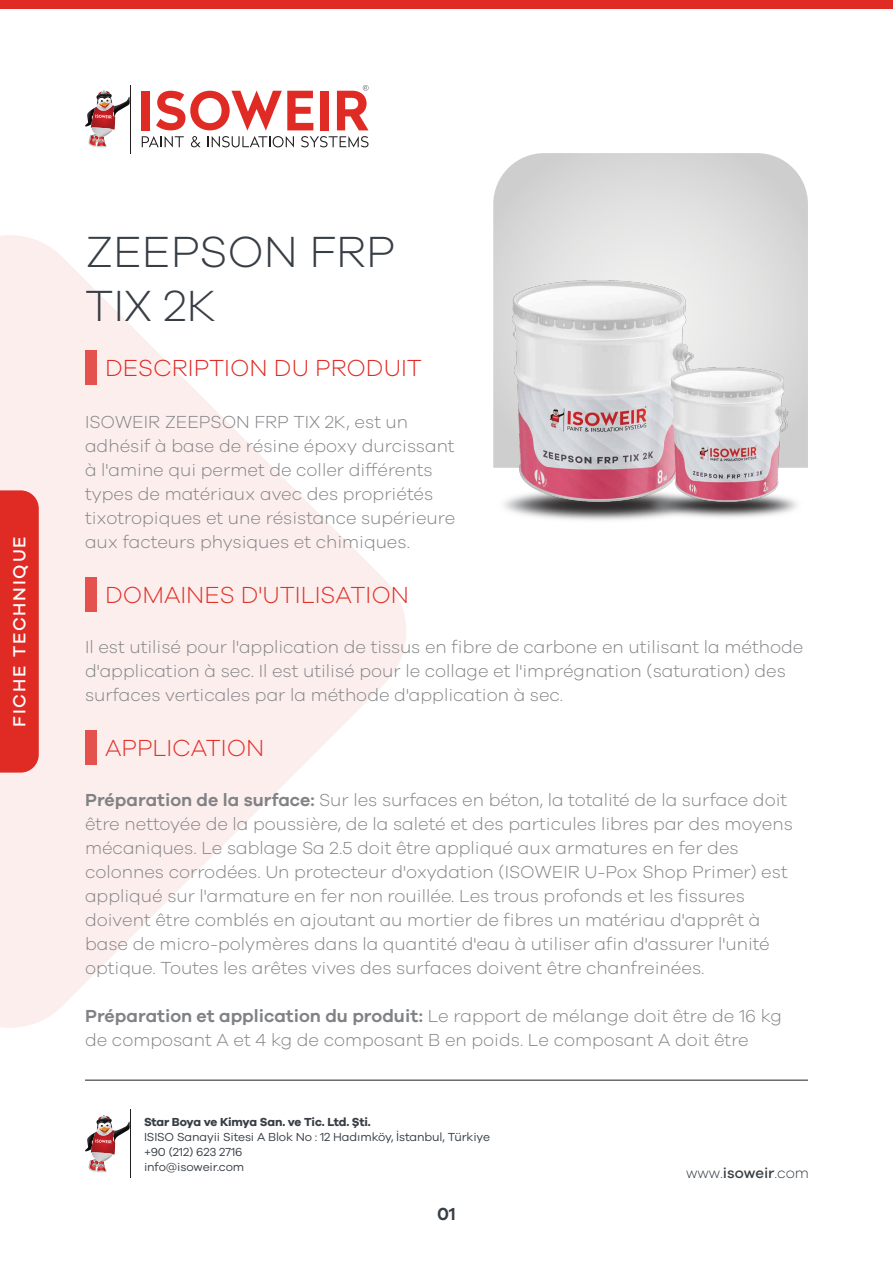
<style>
.page{position:relative;width:893px;height:1263px;background:#fff}
.page>*{position:absolute;margin:0;border:0;box-sizing:border-box;transform-origin:0 0}
.t1{font:300 45px/54px "Galano Grotesque";color:#383e45}
.t2{font:300 24px "Galano Grotesque";color:#e0312a}
.t3{font:300 24px "Galano Grotesque";color:#e02b25}
.t4{font:300 18px/24px "Galano Grotesque";color:#808285}
.t5{font:500 18px "Galano Grotesque";letter-spacing:.1em;color:#fff}
.t6{font:600 18px "Galano Grotesque";color:#373e45}
.t7{font:300 15px "Galano Grotesque";color:#373e45}
.t8{font:12px/15px "Galano Grotesque";letter-spacing:-.01em;color:#373e45}
.t9{font:700 12px "Galano Grotesque";letter-spacing:-.02em;color:#373e45}
.s1{font-weight:600}
.s2{font-weight:500}
</style>
<div class="page">
<svg style="left:0;top:235px;width:406px;height:793px;fill:#fceeed"></svg>
<div style="left:0;top:490px;width:39px;height:283px;background:#e02b25"></div>
<hr style="left:130px;top:85px;width:1px;height:68px;background:#231f20">
<svg style="left:85px;top:91px;width:45px;height:56px"></svg>
<svg style="left:142px;top:136px;width:42px;height:11px"></svg>
<svg style="left:191px;top:136px;width:10px;height:11px"></svg>
<svg style="left:208px;top:136px;width:86px;height:11px"></svg>
<svg style="left:301px;top:136px;width:68px;height:11px"></svg>
<div style="left:142px;top:91px;width:8px;height:39px;background:#e02b25"></div>
<svg style="left:156px;top:91px;width:157px;height:39px"></svg>
<div style="left:320px;top:91px;width:8px;height:39px;background:#e02b25"></div>
<svg style="left:337px;top:85px;width:32px;height:45px"></svg>
<hr style="left:130px;top:1110px;width:1px;height:68px;background:#231f20">
<svg style="left:85px;top:1115px;width:45px;height:57px"></svg>
<hr style="left:85px;top:1080px;width:723px;height:1px;background:#231f20">
<div style="left:0;top:0;width:893px;height:9px;background:#e02b25"></div>
<div style="left:85px;top:351px;width:11px;height:34px;background:#e5524d"></div>
<div style="left:85px;top:577px;width:11px;height:34px;background:#e5524d"></div>
<div style="left:85px;top:731px;width:11px;height:34px;background:#e5524d"></div>
<img style="left:401px;top:436px;width:164px;height:137px">
<svg style="left:493px;top:153px;width:315px;height:315px;background:#dcdbdb"></svg>
<img style="left:565px;top:440px;width:243px;height:81px">
<img style="left:513px;top:281px;width:275px;height:221px">
<p class="t5" style="left:9px;top:727px;width:192px;rotate:-90deg">FICHE TECHNIQUE</p>
<h1 class="t1" style="left:85px;top:224px;width:312px">ZEEPSON FRP<br>TIX 2K</h1>
<h2 class="t3" style="left:105px;top:354px;width:318px">DESCRIPTION DU PRODUIT</h2>
<p class="t4" style="left:85px;top:409px;width:372px">ISOWEIR ZEEPSON FRP TIX 2K, est un adhésif à base de résine époxy durcissant à l'amine qui permet de coller différents types de matériaux avec des propriétés tixotropiques et une résistance supérieure aux facteurs physiques et chimiques.</p>
<h2 class="t2" style="left:105px;top:580px;width:305px">DOMAINES D'UTILISATION</h2>
<p class="t4" style="left:85px;top:634px;width:720px">Il est utilisé pour l'application de tissus en fibre de carbone en utilisant la méthode d'application à sec. Il est utilisé pour le collage et l'imprégnation (saturation) des surfaces verticales par la méthode d'application à sec.</p>
<h2 class="t2" style="left:105px;top:733px;width:161px">APPLICATION</h2>
<p class="t4" style="left:85px;top:788px;width:709px"><span class="s1">Préparation de la surface:</span> Sur les surfaces en béton, la totalité de la surface doit être nettoyée de la poussière, de la saleté et des particules libres par des moyens mécaniques. Le sablage Sa 2.5 doit être appliqué aux armatures en fer des colonnes corrodées. Un protecteur d'oxydation (ISOWEIR U-Pox Shop Primer) est appliqué sur l'armature en fer non rouillée. Les trous profonds et les fissures doivent être comblés en ajoutant au mortier de fibres un matériau d'apprêt à base de micro-polymères dans la quantité d'eau à utiliser afin d'assurer l'unité optique. Toutes les arêtes vives des surfaces doivent être chanfreinées.</p>
<p class="t4" style="left:85px;top:1004px;width:698px"><span class="s1">Préparation et application du produit:</span> Le rapport de mélange doit être de 16 kg de composant A et 4 kg de composant B en poids. Le composant A doit être</p>
<p class="t9" style="left:144px;top:1114px;width:228px">Star Boya ve Kimya San. ve Tic. Ltd. Şti.</p>
<p class="t8" style="left:144px;top:1128px;width:347px">ISISO Sanayii Sitesi A Blok No : 12 Hadımköy, İstanbul, Türkiye +90 (212) 623 2716<br>info@isoweir.com</p>
<p class="t6" style="left:437px;top:1203px;width:20px">01</p>
<p class="t7" style="left:686px;top:1164px;width:124px">www.<span class="s2">isoweir</span>.com</p>
</div>
